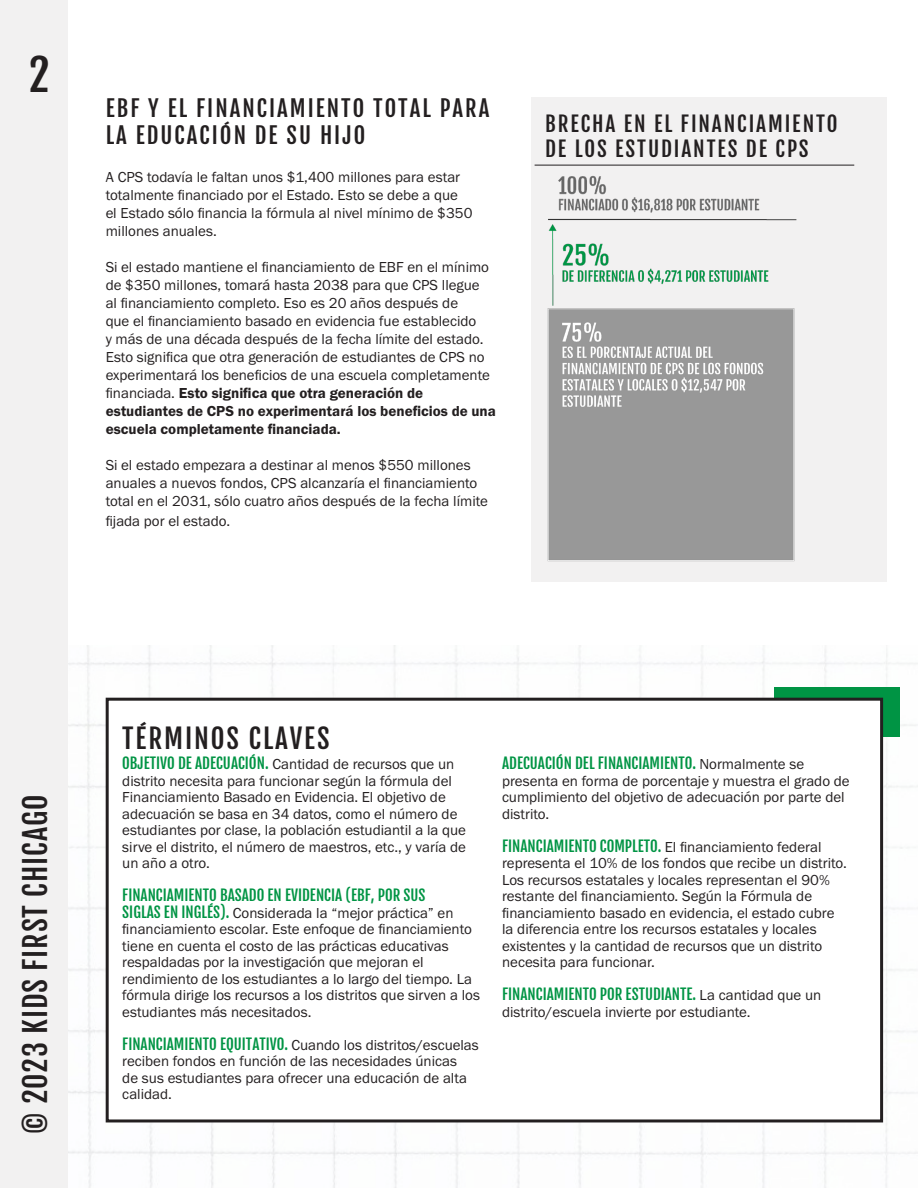
<style>
.page{position:relative;width:918px;height:1188px;background:#fff}
.page>*{position:absolute;margin:0;border:0;box-sizing:border-box;transform-origin:0 0}
.t1{font:43.5px "Fjalla One";color:#231f20}
.t2{font:30px "Fjalla One";letter-spacing:.03em;color:#231f20}
.Title_Page{font:27px "Fjalla One";letter-spacing:.07em;color:#231f20}
.Interior_Heading{font:22.5px/27px "Fjalla One";letter-spacing:.09em;color:#231f20}
.Title_Page-2{font:21px "Fjalla One";letter-spacing:.09em;color:#231f20}
.Paragraph_Text{font:15px/16.5px "Franklin Gothic URW Boo";color:#231f20}
.s1{font-family:"Franklin Gothic URW Dem"}
.s2{font-family:"Fjalla One";color:#009444}
</style>
<div class="page">
<img style="left:68px;top:646px;width:850px;height:542px">
<div style="left:774px;top:687px;width:126px;height:50px;background:#009444"></div>
<div style="left:107px;top:699px;width:775px;height:422px;background:#fff"></div>
<div style="left:106px;top:698px;width:777px;height:424px;border:3px solid #231f20"></div>
<div style="left:531px;top:97px;width:356px;height:485px;background:#f2f1f1"></div>
<img style="left:545px;top:164px;width:308px;height:398px">
<div style="left:0;top:0;width:68px;height:1188px;background:#f2f1f1"></div>
<hr style="left:535px;top:165px;width:319px;height:1px;background:#231f20">
<h1 class="t1" style="left:29px;top:49px;width:23px">2</h1>
<p class="Interior_Heading" style="left:106px;top:95px;width:385px">EBF Y EL FINANCIAMIENTO TOTAL PARA<br>LA EDUCACIÓN DE SU HIJO</p>
<p class="Paragraph_Text" style="left:106px;top:168px;width:368px;line-height:18px">A CPS todavía le faltan unos $1,400 millones para estar totalmente financiado por el Estado. Esto se debe a que el Estado sólo financia la fórmula al nivel mínimo de $350 millones anuales.</p>
<p class="Paragraph_Text" style="left:106px;top:258px;width:392px;line-height:18px">Si el estado mantiene el financiamiento de EBF en el mínimo de $350 millones, tomará hasta 2038 para que CPS llegue<br>al financiamiento completo. Eso es 20 años después de<br>que el financiamiento basado en evidencia fue establecido<br>y más de una década después de la fecha límite del estado.<br>Esto significa que otra generación de estudiantes de CPS no experimentará los beneficios de una escuela completamente financiada. <span class="s1">Esto significa que otra generación de estudiantes de CPS no experimentará los beneficios de una escuela completamente financiada.</span></p>
<p class="Paragraph_Text" style="left:106px;top:456px;width:384px;line-height:18px">Si el estado empezara a destinar al menos $550 millones anuales a nuevos fondos, CPS alcanzaría el financiamiento total en el 2031, sólo cuatro años después de la fecha límite</p>
<p class="Paragraph_Text" style="left:106px;top:512px;width:126px">fijada por el estado.</p>
<p class="Title_Page-2" style="left:545px;top:111px;width:294px">BRECHA EN EL FINANCIAMIENTO</p>
<p class="Title_Page-2" style="left:545px;top:136px;width:265px">DE LOS ESTUDIANTES DE CPS</p>
<h2 class="t2" style="left:17px;top:1134px;width:341px;rotate:-90deg">© 2023 KIDS FIRST CHICAGO</h2>
<p class="Title_Page" style="left:122px;top:722px;width:209px">TÉRMINOS CLAVES</p>
<p class="Paragraph_Text" style="left:122px;top:756px;width:345px"><span class="s2">OBJETIVO DE ADECUACIÓN.</span> Cantidad de recursos que un distrito necesita para funcionar según la fórmula del Financiamiento Basado en Evidencia. El objetivo de adecuación se basa en 34 datos, como el número de estudiantes por clase, la población estudiantil a la que sirve el distrito, el número de maestros, etc., y varía de un año a otro.</p>
<p class="Paragraph_Text" style="left:122px;top:888px;width:359px"><span class="s2">FINANCIAMIENTO BASADO EN EVIDENCIA (EBF, POR SUS<br>SIGLAS EN INGLÉS).</span> Considerada la “mejor práctica” en financiamiento escolar. Este enfoque de financiamiento tiene en cuenta el costo de las prácticas educativas respaldadas por la investigación que mejoran el rendimiento de los estudiantes a lo largo del tiempo. La fórmula dirige los recursos a los distritos que sirven a los estudiantes más necesitados.</p>
<p class="Paragraph_Text" style="left:122px;top:1036px;width:358px"><span class="s2">FINANCIAMIENTO EQUITATIVO.</span> Cuando los distritos/escuelas reciben fondos en función de las necesidades únicas<br>de sus estudiantes para ofrecer una educación de alta calidad.</p>
<p class="Paragraph_Text" style="left:502px;top:756px;width:349px"><span class="s2">ADECUACIÓN DEL FINANCIAMIENTO.</span> Normalmente se presenta en forma de porcentaje y muestra el grado de cumplimiento del objetivo de adecuación por parte del distrito.</p>
<p class="Paragraph_Text" style="left:502px;top:838px;width:346px"><span class="s2">FINANCIAMIENTO COMPLETO.</span> El financiamiento federal representa el 10% de los fondos que recibe un distrito.<br>Los recursos estatales y locales representan el 90% restante del financiamiento. Según la Fórmula de financiamiento basado en evidencia, el estado cubre la diferencia entre los recursos estatales y locales existentes y la cantidad de recursos que un distrito necesita para funcionar.</p>
<p class="Paragraph_Text" style="left:502px;top:987px;width:321px"><span class="s2">FINANCIAMIENTO POR ESTUDIANTE.</span> La cantidad que un distrito/escuela invierte por estudiante.</p>
</div>
